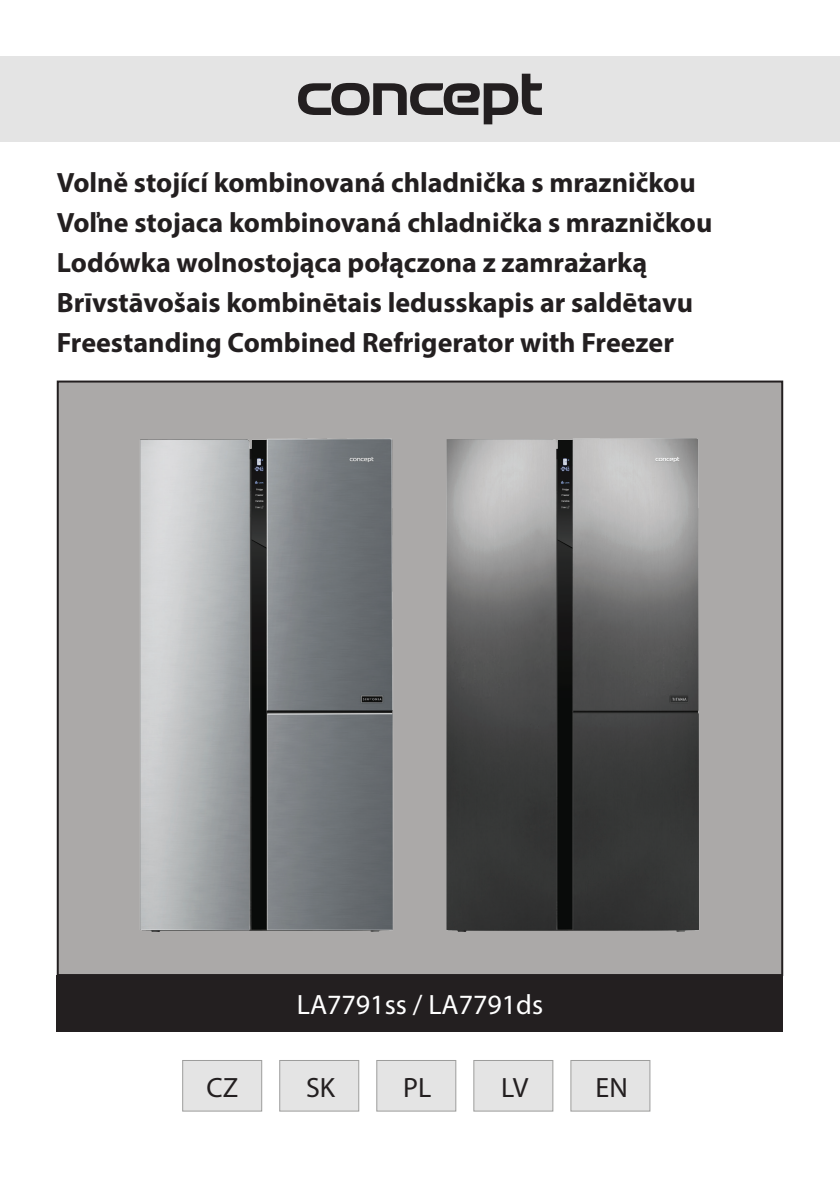
<style>
.page{position:relative;width:840px;height:1191px;background:#fff}
.page>*{position:absolute;margin:0;border:0;box-sizing:border-box;transform-origin:0 0}
.t1{font:700 28px/40px "Myriad Pro";color:#231f20}
.t2{font:28px "Myriad Pro";color:#fff}
.t3{font:28px "Myriad Pro";color:#231f20}
</style>
<div class="page">
<svg style="left:722px;top:56px;width:63px;height:1px"></svg>
<div style="left:57px;top:975px;width:725px;height:57px;background:#231f20"></div>
<div style="left:0;top:57px;width:839px;height:85px;background:#e4e4e4"></div>
<svg style="left:298px;top:74px;width:243px;height:50px"></svg>
<div style="left:570px;top:1060px;width:80px;height:51px;background:#e4e4e4;border:1px solid #9d9d9c"></div>
<div style="left:473px;top:1060px;width:80px;height:51px;background:#e4e4e4;border:1px solid #9d9d9c"></div>
<div style="left:376px;top:1060px;width:80px;height:51px;background:#e4e4e4;border:1px solid #9d9d9c"></div>
<div style="left:279px;top:1060px;width:80px;height:51px;background:#e4e4e4;border:1px solid #9d9d9c"></div>
<div style="left:58px;top:381px;width:723px;height:594px;background:#aba9a8"></div>
<div style="left:182px;top:1060px;width:80px;height:51px;background:#e4e4e4;border:1px solid #9d9d9c"></div>
<img style="left:140px;top:438px;width:254px;height:494px">
<img style="left:446px;top:438px;width:253px;height:494px">
<p class="t1" style="left:57px;top:162px;width:656px">Volně stojící kombinovaná chladnička s mrazničkou Voľne stojaca kombinovaná chladnička s mrazničkou Lodówka wolnostojąca połączona z zamrażarką Brīvstāvošais kombinētais ledusskapis ar saldētavu Freestanding Combined Refrigerator with Freezer</p>
<p class="t2" style="left:296px;top:986px;width:248px">LA7791ss / LA7791ds</p>
<p class="t3" style="left:206px;top:1070px;width:33px">CZ</p>
<p class="t3" style="left:306px;top:1070px;width:30px">SK</p>
<p class="t3" style="left:403px;top:1070px;width:30px">PL</p>
<p class="t3" style="left:501px;top:1070px;width:29px">LV</p>
<p class="t3" style="left:595px;top:1070px;width:34px">EN</p>
</div>
